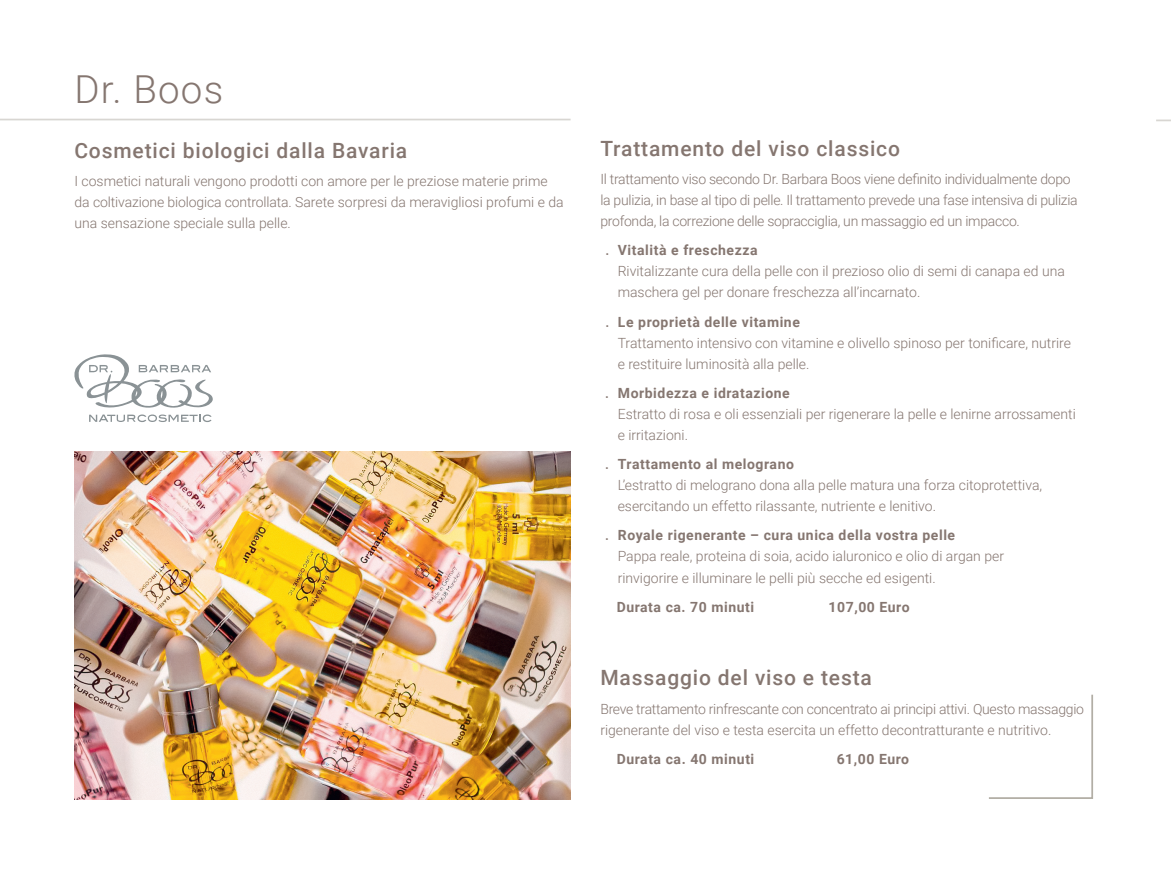
<style>
.page{position:relative;width:1171px;height:874px;background:#fff}
.page>*{position:absolute;margin:0;border:0;box-sizing:border-box;transform-origin:0 0}
.t1{font:300 38.5px "Roboto";letter-spacing:.03em;color:#857670}
.t2{font:500 21px "Roboto";letter-spacing:.04em;color:#857670}
.t3{font:300 14px/21px "Roboto";color:#857670}
.t4{font:300 14px/21px "Roboto";letter-spacing:-.02em;color:#857670}
.t5{font:700 14px "Roboto";letter-spacing:.04em;color:#857670}
.s1{font-weight:500}
.s2{font-weight:700}
</style>
<div class="page">
<img style="left:74px;top:451px;width:496px;height:348px">
<hr style="left:0;top:119px;width:570px;height:1px;background:#b2aea5">
<svg style="left:1156px;top:119px;width:15px;height:2px"></svg>
<svg style="left:989px;top:694px;width:104px;height:105px"></svg>
<svg style="left:74px;top:354px;width:139px;height:68px"></svg>
<h1 class="t1" style="left:74px;top:63px;width:150px">Dr. Boos</h1>
<h2 class="t2" style="left:74px;top:135px;width:334px">Cosmetici biologici dalla Bavaria</h2>
<p class="t3" style="left:74px;top:170px;width:491px">I cosmetici naturali vengono prodotti con amore per le preziose materie prime da coltivazione biologica controllata. Sarete sorpresi da meravigliosi profumi e da una sensazione speciale sulla pelle.</p>
<h2 class="t2" style="left:600px;top:133px;width:301px">Trattamento del viso classico</h2>
<p class="t4" style="left:600px;top:168px;width:479px">Il trattamento viso secondo Dr. Barbara Boos viene definito individualmente dopo la pulizia, in base al tipo di pelle. Il trattamento prevede una fase intensiva di pulizia profonda, la correzione delle sopracciglia, un massaggio ed un impacco.</p>
<p class="t3" style="left:618px;top:239px;width:449px;text-indent:-12px"><span class="s1">.</span> <span class="s2">Vitalità e freschezza<br></span>Rivitalizzante cura della pelle con il prezioso olio di semi di canapa ed una maschera gel per donare freschezza all’incarnato.</p>
<p class="t3" style="left:618px;top:310px;width:455px;text-indent:-12px"><span class="s1">.</span> <span class="s2">Le proprietà delle vitamine<br></span>Trattamento intensivo con vitamine e olivello spinoso per tonificare, nutrire e restituire luminosità alla pelle.</p>
<p class="t3" style="left:618px;top:382px;width:460px;text-indent:-12px"><span class="s1">.</span> <span class="s2">Morbidezza e idratazione<br></span>Estratto di rosa e oli essenziali per rigenerare la pelle e lenirne arrossamenti e irritazioni.</p>
<p class="t3" style="left:618px;top:453px;width:426px;text-indent:-12px"><span class="s1">.</span> <span class="s2">Trattamento al melograno<br></span>L’estratto di melograno dona alla pelle matura una forza citoprotettiva, esercitando un effetto rilassante, nutriente e lenitivo.</p>
<p class="t3" style="left:618px;top:524px;width:388px;text-indent:-12px"><span class="s1">.</span> <span class="s2">Royale rigenerante – cura unica della vostra pelle<br></span>Pappa reale, proteina di soia, acido ialuronico e olio di argan per rinvigorire e illuminare le pelli più secche ed esigenti.</p>
<p class="t5" style="left:617px;top:596px;width:139px">Durata ca. 70 minuti</p>
<p class="t5" style="left:828px;top:596px;width:83px">107,00 Euro</p>
<h2 class="t2" style="left:600px;top:662px;width:273px">Massaggio del viso e testa</h2>
<p class="t4" style="left:600px;top:697px;width:485px">Breve trattamento rinfrescante con concentrato ai principi attivi. Questo massaggio rigenerante del viso e testa esercita un effetto decontratturante e nutritivo.</p>
<p class="t5" style="left:617px;top:748px;width:139px">Durata ca. 40 minuti</p>
<p class="t5" style="left:837px;top:748px;width:74px">61,00 Euro</p>
</div>
